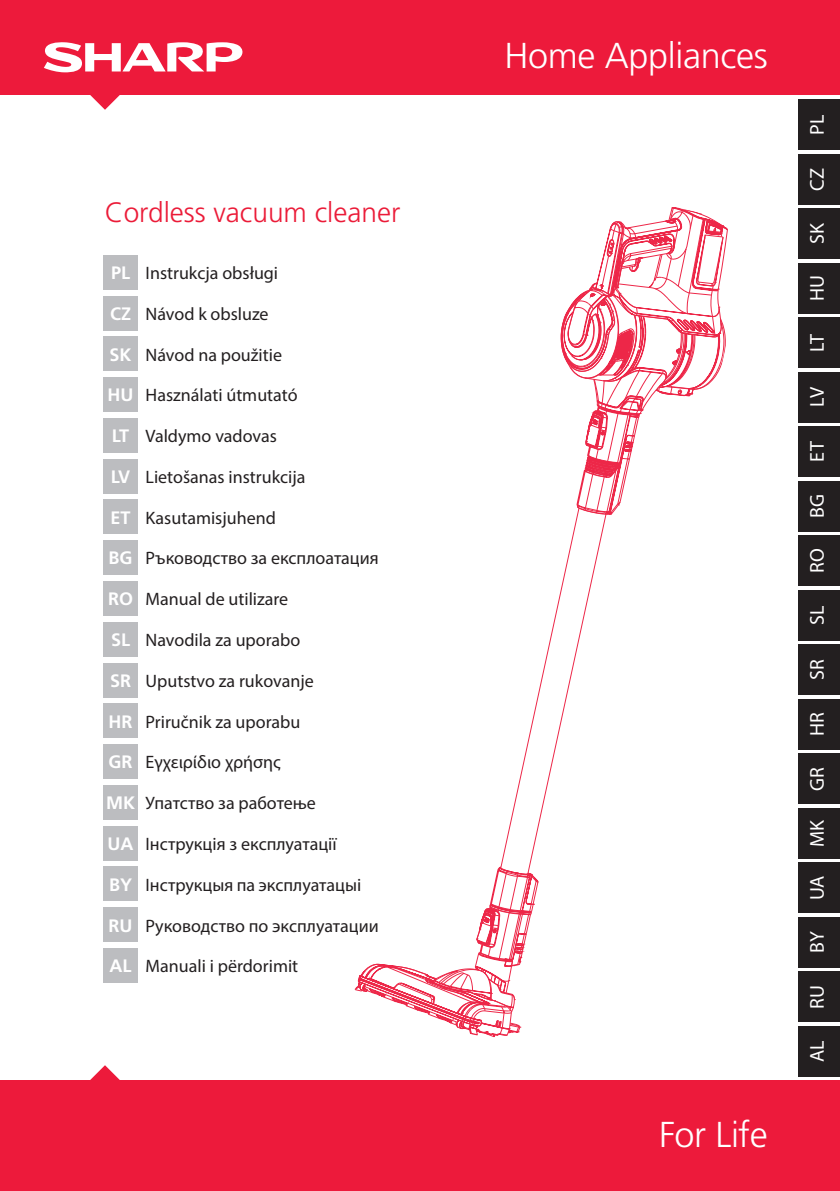
<style>
.page{position:relative;width:840px;height:1191px;background:#fff}
.page>*{position:absolute;margin:0;border:0;box-sizing:border-box;transform-origin:0 0}
.t1{font:300 36px "Frutiger LT Pro";letter-spacing:-.01em;color:#fff}
.t2{font:300 28px "Frutiger LT Pro";color:#eb1b38}
.t3{font:20px "Myriad Pro";letter-spacing:.02em;color:#fff}
.t4{font:18px "Myriad Pro";color:#231f20}
.s1{font-family:"Frutiger LT Pro";font-weight:700;color:#fff}
</style>
<div class="page">
<div style="left:0;top:0;width:839px;height:94px;background:#ed1a3b"></div>
<svg style="left:44px;top:42px;width:199px;height:30px"></svg>
<svg style="left:89px;top:94px;width:32px;height:16px"></svg>
<div style="left:0;top:1080px;width:839px;height:111px;background:#ed1a3b"></div>
<svg style="left:90px;top:1065px;width:30px;height:15px"></svg>
<div style="left:103px;top:296px;width:34px;height:34px;background:#bcbdc0"></div>
<div style="left:103px;top:418px;width:34px;height:34px;background:#bcbdc0"></div>
<div style="left:103px;top:255px;width:34px;height:34px;background:#bcbdc0"></div>
<div style="left:103px;top:377px;width:34px;height:34px;background:#bcbdc0"></div>
<div style="left:103px;top:337px;width:34px;height:34px;background:#bcbdc0"></div>
<div style="left:103px;top:540px;width:34px;height:35px;background:#bcbdc0"></div>
<div style="left:103px;top:663px;width:34px;height:34px;background:#bcbdc0"></div>
<div style="left:103px;top:500px;width:34px;height:34px;background:#bcbdc0"></div>
<div style="left:103px;top:622px;width:34px;height:34px;background:#bcbdc0"></div>
<div style="left:103px;top:581px;width:34px;height:34px;background:#bcbdc0"></div>
<div style="left:103px;top:459px;width:34px;height:34px;background:#bcbdc0"></div>
<div style="left:103px;top:704px;width:34px;height:34px;background:#bcbdc0"></div>
<div style="left:103px;top:826px;width:34px;height:34px;background:#bcbdc0"></div>
<div style="left:103px;top:785px;width:34px;height:34px;background:#bcbdc0"></div>
<div style="left:103px;top:744px;width:34px;height:34px;background:#bcbdc0"></div>
<div style="left:798px;top:99px;width:41px;height:51px;background:#231f20"></div>
<div style="left:798px;top:154px;width:41px;height:50px;background:#231f20"></div>
<div style="left:798px;top:208px;width:41px;height:51px;background:#231f20"></div>
<div style="left:798px;top:263px;width:41px;height:50px;background:#231f20"></div>
<div style="left:798px;top:317px;width:41px;height:51px;background:#231f20"></div>
<div style="left:798px;top:372px;width:41px;height:50px;background:#231f20"></div>
<div style="left:798px;top:426px;width:41px;height:51px;background:#231f20"></div>
<div style="left:798px;top:481px;width:41px;height:50px;background:#231f20"></div>
<div style="left:798px;top:535px;width:41px;height:51px;background:#231f20"></div>
<div style="left:798px;top:590px;width:41px;height:50px;background:#231f20"></div>
<div style="left:798px;top:644px;width:41px;height:51px;background:#231f20"></div>
<div style="left:798px;top:699px;width:41px;height:50px;background:#231f20"></div>
<div style="left:798px;top:753px;width:41px;height:51px;background:#231f20"></div>
<div style="left:798px;top:808px;width:41px;height:50px;background:#231f20"></div>
<div style="left:798px;top:862px;width:41px;height:51px;background:#231f20"></div>
<div style="left:798px;top:971px;width:41px;height:51px;background:#231f20"></div>
<div style="left:798px;top:917px;width:41px;height:50px;background:#231f20"></div>
<div style="left:798px;top:1026px;width:41px;height:50px;background:#231f20"></div>
<div style="left:103px;top:867px;width:34px;height:34px;background:#bcbdc0"></div>
<div style="left:103px;top:907px;width:34px;height:34px;background:#bcbdc0"></div>
<div style="left:103px;top:948px;width:34px;height:34px;background:#bcbdc0"></div>
<svg style="left:357px;top:225px;width:366px;height:798px"></svg>
<p class="t2" style="left:105px;top:196px;width:297px">Cordless vacuum cleaner</p>
<p class="t4" style="left:111px;top:262px;width:168px"><span class="s1">PL</span> Instrukcja obsługi</p>
<p class="t4" style="left:110px;top:303px;width:160px"><span class="s1">CZ</span> Návod k obsluze</p>
<p class="t4" style="left:109px;top:343px;width:174px"><span class="s1">SK</span> Návod na použitie</p>
<p class="t4" style="left:107px;top:384px;width:191px"><span class="s1">HU</span> Használati útmutató</p>
<p class="t4" style="left:112px;top:425px;width:166px"><span class="s1">LT</span> Valdymo vadovas</p>
<p class="t4" style="left:111px;top:466px;width:196px"><span class="s1">LV</span> Lietošanas instrukcija</p>
<p class="t4" style="left:110px;top:506px;width:167px"><span class="s1">ET</span> Kasutamisjuhend</p>
<p class="t4" style="left:108px;top:547px;width:271px"><span class="s1">BG</span> Ръководство за експлоатация</p>
<p class="t4" style="left:108px;top:588px;width:181px"><span class="s1">RO</span> Manual de utilizare</p>
<p class="t4" style="left:111px;top:629px;width:191px"><span class="s1">SL</span> Navodila za uporabo</p>
<p class="t4" style="left:110px;top:669px;width:205px"><span class="s1">SR</span> Uputstvo za rukovanje</p>
<p class="t4" style="left:108px;top:710px;width:193px"><span class="s1">HR</span> Priručnik za uporabu</p>
<p class="t4" style="left:108px;top:751px;width:174px"><span class="s1">GR</span> Εγχειρίδιο χρήσης</p>
<p class="t4" style="left:106px;top:792px;width:211px"><span class="s1">MK</span> Упатство за работење</p>
<p class="t4" style="left:107px;top:833px;width:230px"><span class="s1">UA</span> Інструкція з експлуатації</p>
<p class="t4" style="left:109px;top:873px;width:253px"><span class="s1">BY</span> Інструкцыя па эксплуатацыі</p>
<p class="t4" style="left:108px;top:914px;width:271px"><span class="s1">RU</span> Руководство по эксплуатации</p>
<p class="t4" style="left:109px;top:955px;width:190px"><span class="s1">AL</span> Manuali i përdorimit</p>
<h1 class="t1" style="left:504px;top:35px;width:265px">Home Appliances</h1>
<p class="t1" style="left:658px;top:1113px;width:110px">For Life</p>
<p class="t3" style="left:804px;top:135px;width:22px;rotate:-90deg">PL</p>
<p class="t3" style="left:804px;top:190px;width:25px;rotate:-90deg">CZ</p>
<p class="t3" style="left:804px;top:244px;width:23px;rotate:-90deg">SK</p>
<p class="t3" style="left:804px;top:301px;width:28px;rotate:-90deg">HU</p>
<p class="t3" style="left:804px;top:351px;width:20px;rotate:-90deg">LT</p>
<p class="t3" style="left:804px;top:407px;width:21px;rotate:-90deg">LV</p>
<p class="t3" style="left:804px;top:462px;width:22px;rotate:-90deg">ET</p>
<p class="t3" style="left:804px;top:518px;width:26px;rotate:-90deg">BG</p>
<p class="t3" style="left:804px;top:573px;width:26px;rotate:-90deg">RO</p>
<p class="t3" style="left:804px;top:625px;width:21px;rotate:-90deg">SL</p>
<p class="t3" style="left:804px;top:680px;width:23px;rotate:-90deg">SR</p>
<p class="t3" style="left:804px;top:736px;width:26px;rotate:-90deg">HR</p>
<p class="t3" style="left:804px;top:791px;width:26px;rotate:-90deg">GR</p>
<p class="t3" style="left:804px;top:847px;width:29px;rotate:-90deg">MK</p>
<p class="t3" style="left:804px;top:900px;width:26px;rotate:-90deg">UA</p>
<p class="t3" style="left:804px;top:953px;width:23px;rotate:-90deg">BY</p>
<p class="t3" style="left:804px;top:1009px;width:26px;rotate:-90deg">RU</p>
<p class="t3" style="left:804px;top:1062px;width:24px;rotate:-90deg">AL</p>
</div>
